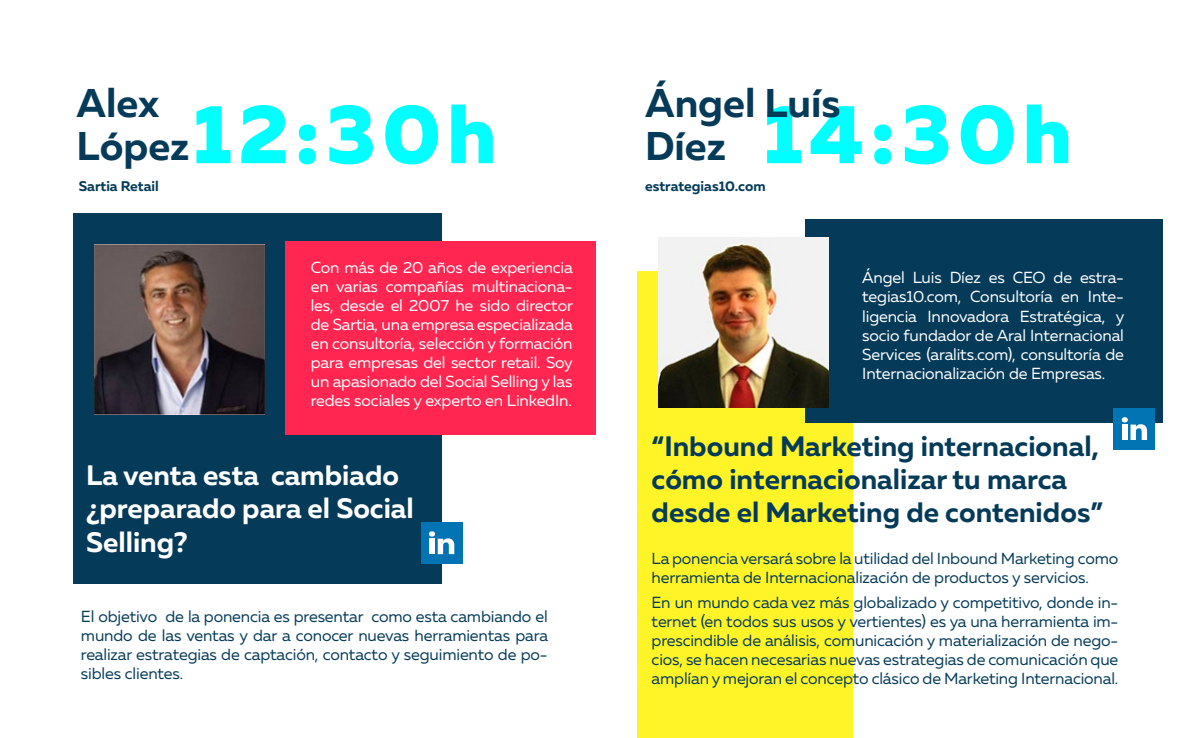
<style>
.page{position:relative;width:1191px;height:738px;background:#fff}
.page>*{position:absolute;margin:0;border:0;box-sizing:border-box;transform-origin:0 0}
.t1{font:800 83.7px "Muller";letter-spacing:.07em;color:#0ff}
.t2{font:700 40px/43px "Muller";color:#053b59}
.t3{font:700 28px/33.1px "Muller";color:#053b59}
.t4{font:700 28px/33.1px "Muller";color:#fff}
.t5{font:16px/19px "Muller";letter-spacing:-.01em;color:#053b59;text-align:justify}
.t6{font:16px/19px "Muller";letter-spacing:-.01em;color:#fff;text-align:justify}
.t7{font:700 14px "Muller";color:#053b59}
</style>
<div class="page">
<div style="left:637px;top:271px;width:215px;height:466px;background:#fff427"></div>
<div style="left:73px;top:213px;width:368px;height:370px;background:#053b59"></div>
<div style="left:285px;top:241px;width:310px;height:193px;background:#ff2751"></div>
<div style="left:804px;top:219px;width:358px;height:203px;background:#053b59"></div>
<img style="left:94px;top:244px;width:170px;height:170px">
<img style="left:659px;top:237px;width:170px;height:170px">
<div style="left:421px;top:521px;width:41px;height:42px;background:#0274b3"></div>
<svg style="left:429px;top:531px;width:25px;height:22px"></svg>
<div style="left:1113px;top:407px;width:42px;height:42px;background:#0274b3"></div>
<svg style="left:1121px;top:417px;width:26px;height:22px"></svg>
<h2 class="t2" style="left:77px;top:81px;width:114px">Alex<br>López</h2>
<p class="t7" style="left:79px;top:177px;width:81px">Sartia Retail</p>
<h1 class="t1" style="left:192px;top:81px;width:306px">12:30h</h1>
<p class="t6" style="left:311px;top:257px;width:264px">Con más de 20 años de experiencia en varias compañías multinaciona&shy;les, desde el 2007 he sido director de Sartia, una empresa especializada en consultoría, selección y formación para empresas del sector retail. Soy un apasionado del Social Selling y las redes sociales y experto en LinkedIn.</p>
<h3 class="t4" style="left:86px;top:458px;width:329px">La venta esta cambiado ¿preparado para el Social<br>Selling?</h3>
<p class="t5" style="left:81px;top:606px;width:468px">El objetivo de la ponencia es presentar como esta cambiando el mundo de las ventas y dar a conocer nuevas herramientas para realizar estrategias de captación, contacto y seguimiento de po&shy;sibles clientes.</p>
<h2 class="t2" style="left:645px;top:81px;width:197px">Ángel Luís<br>Díez</h2>
<h1 class="t1" style="left:763px;top:81px;width:311px">14:30h</h1>
<p class="t7" style="left:645px;top:177px;width:122px">estrategias10.com</p>
<p class="t6" style="left:862px;top:268px;width:264px">Ángel Luis Díez es CEO de estra&shy;tegias10.com, Consultoría en Inte&shy;ligencia Innovadora Estratégica, y socio fundador de Aral Internacional Services (aralits.com), consultoría de Internacionalización de Empresas.</p>
<h3 class="t3" style="left:651px;top:429px;width:453px">“Inbound Marketing internacional, cómo internacionalizar tu marca desde el Marketing de contenidos”</h3>
<p class="t5" style="left:651px;top:548px;width:468px">La ponencia versará sobre la utilidad del Inbound Marketing como herramienta de Internacionalización de productos y servicios.</p>
<p class="t5" style="left:651px;top:592px;width:468px">En un mundo cada vez más globalizado y competitivo, donde in&shy;ternet (en todos sus usos y vertientes) es ya una herramienta im&shy;prescindible de análisis, comunicación y materialización de nego&shy;cios, se hacen necesarias nuevas estrategias de comunicación que amplían y mejoran el concepto clásico de Marketing Internacional.</p>
</div>
